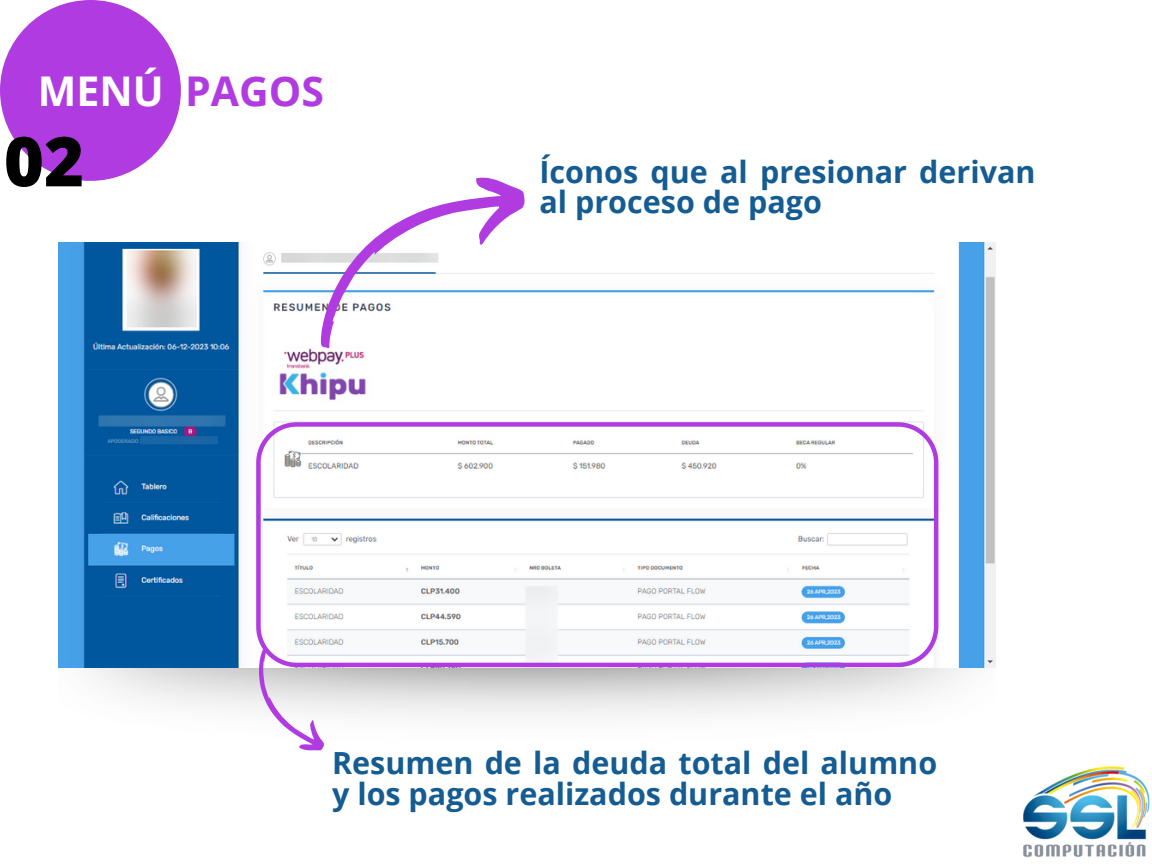
<style>
.page{position:relative;width:1152px;height:864px;background:#fff}
.page>*{position:absolute;margin:0;border:0;box-sizing:border-box;transform-origin:0 0}
.t1{font:800 68.55px "Open Sans";color:#000}
.t2{font:700 40.95px "Open Sans";color:#b03ce1}
.t3{font:700 30.45px/30.3px "Open Sans";color:#145c91}
.s1{color:#fff}
</style>
<div class="page">
<div style="left:0;top:0;width:181px;height:181px;background:#b03ce1;border-radius:50%"></div>
<img style="left:1023px;top:766px;width:127px;height:91px">
<img style="left:59px;top:243px;width:937px;height:425px">
<svg style="left:256px;top:422px;width:682px;height:245px"></svg>
<svg style="left:285px;top:177px;width:254px;height:174px"></svg>
<svg style="left:239px;top:647px;width:93px;height:104px"></svg>
<h2 class="t2" style="left:38px;top:62px;width:288px"><span class="s1">MENÚ</span> PAGOS</h2>
<h1 class="t1" style="left:4px;top:113px;width:82px">02</h1>
<p class="t3" style="left:540px;top:156px;width:498px">Íconos que al presionar derivan al proceso de pago</p>
<p class="t3" style="left:332px;top:747px;width:607px">Resumen de la deuda total del alumno y los pagos realizados durante el año</p>
</div>
